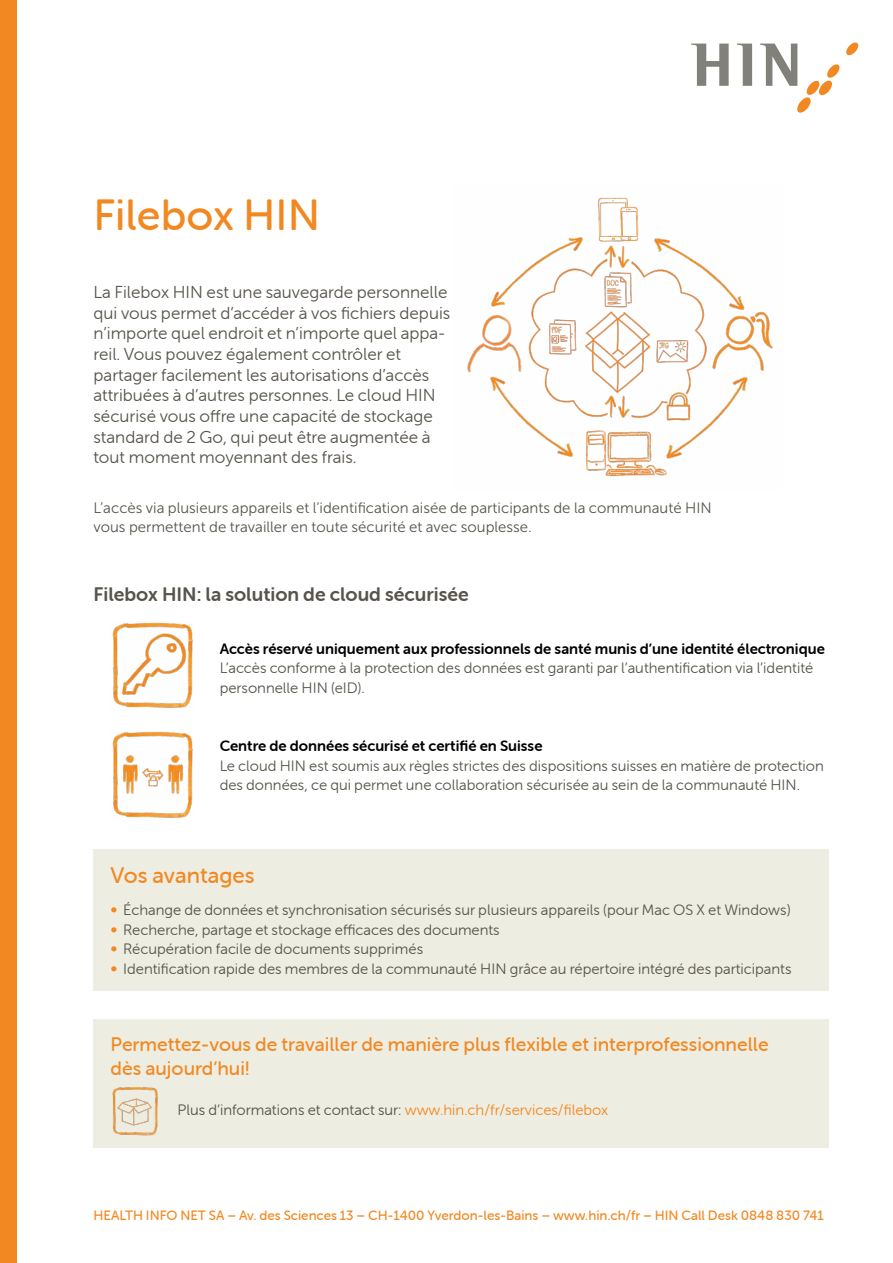
<style>
.page{position:relative;width:893px;height:1263px;background:#fff}
.page>*{position:absolute;margin:0;border:0;box-sizing:border-box;transform-origin:0 0}
.t1{font:43.5px "Museo Sans Rounded 500";color:#f28821}
.t2{font:22.5px "Museo Sans Rounded 500";color:#f28821}
.t3{font:19.5px/24px "Museo Sans Rounded 500";color:#f28821}
.t4{font:19.5px "Museo Sans Rounded 700";color:#57544b}
.t5{font:17.25px/20.7px "Museo Sans Rounded 300";color:#57544b}
.t6{font:15px/19.5px "Museo Sans Rounded 300";color:#57544b}
.t7{font:15px/19.5px "Museo Sans 300";color:#57544b}
.t8{font:15px "Museo Sans Rounded 700";color:#000}
.t9{font:13.5px "Museo Sans Rounded 500";color:#f28821}
.s1{color:#f28821}
</style>
<div class="page">
<div style="left:0;top:0;width:17px;height:1263px;background:#f28821"></div>
<div style="left:94px;top:1020px;width:735px;height:128px;background:#eeede2"></div>
<div style="left:94px;top:849px;width:735px;height:142px;background:#eeede2"></div>
<img style="left:112px;top:622px;width:81px;height:86px">
<img style="left:112px;top:731px;width:81px;height:87px">
<img style="left:112px;top:1088px;width:46px;height:47px">
<svg style="left:846px;top:43px;width:12px;height:12px"></svg>
<svg style="left:691px;top:44px;width:38px;height:42px"></svg>
<svg style="left:737px;top:44px;width:15px;height:42px"></svg>
<svg style="left:760px;top:44px;width:79px;height:69px"></svg>
<img style="left:467px;top:197px;width:306px;height:280px">
<h1 class="t1" style="left:94px;top:191px;width:228px">Filebox HIN</h1>
<p class="t5" style="left:94px;top:282px;width:358px">La Filebox HIN est une sauvegarde personnelle qui vous permet d’accéder à vos fichiers depuis n’importe quel endroit et n’importe quel appa&shy;reil. Vous pouvez également contrôler et partager facilement les autorisations d’accès attribuées à d’autres personnes. Le cloud HIN sécurisé vous offre une capacité de stockage standard de 2 Go, qui peut être augmentée à tout moment moyennant des frais.</p>
<p class="t7" style="left:94px;top:498px;width:620px">L’accès via plusieurs appareils et l’identification aisée de participants de la communauté HIN vous permettent de travailler en toute sécurité et avec souplesse.</p>
<h3 class="t4" style="left:94px;top:584px;width:377px">Filebox HIN: la solution de cloud sécurisée</h3>
<p class="t8" style="left:220px;top:640px;width:607px">Accès réservé uniquement aux professionnels de santé munis d’une identité électronique</p>
<p class="t6" style="left:220px;top:659px;width:595px">L’accès conforme à la protection des données est garanti par l’authentification via l’identité personnelle HIN (eID).</p>
<p class="t8" style="left:220px;top:738px;width:324px">Centre de données sécurisé et certifié en Suisse</p>
<p class="t6" style="left:220px;top:756px;width:606px">Le cloud HIN est soumis aux règles strictes des dispositions suisses en matière de protection des données, ce qui permet une collaboration sécurisée au sein de la communauté HIN.</p>
<h2 class="t2" style="left:111px;top:863px;width:146px">Vos avantages</h2>
<p class="t6" style="left:111px;top:900px;width:682px"><span class="s1">∞</span> Échange de données et synchronisation sécurisés sur plusieurs appareils (pour Mac OS X et Windows) <span class="s1">∞</span> Recherche, partage et stockage efficaces des documents<br><span class="s1">∞</span> Récupération facile de documents supprimés<br><span class="s1">∞</span> Identification rapide des membres de la communauté HIN grâce au répertoire intégré des participants</p>
<h3 class="t3" style="left:111px;top:1033px;width:660px">Permettez-vous de travailler de manière plus flexible et interprofessionnelle dès aujourd’hui!</h3>
<p class="t6" style="left:178px;top:1100px;width:432px">Plus d’informations et contact sur: <span class="s1">www.hin.ch/fr/services/filebox</span></p>
<p class="t9" style="left:94px;top:1208px;width:732px">HEALTH INFO NET SA – Av. des Sciences 13 – CH-1400 Yverdon-les-Bains – www.hin.ch/fr – HIN Call Desk 0848 830 741</p>
</div>
